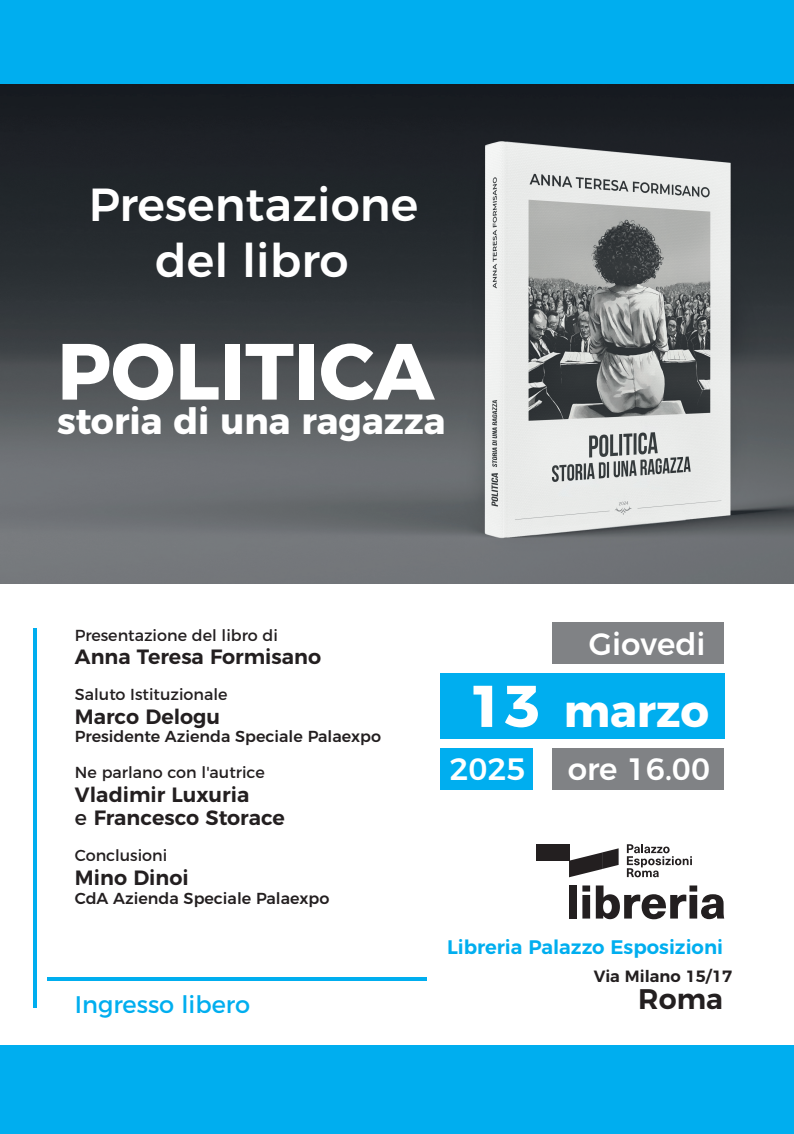
<style>
.page{position:relative;width:794px;height:1134px;background:#fff}
.page>*{position:absolute;margin:0;border:0;box-sizing:border-box;transform-origin:0 0}
.t1{font:700 79.4px "Montserrat";color:#fff}
.t2{font:500 46.36px/55.6px "Montserrat";color:#fff;text-align:center}
.t3{font:700 44.84px "Montserrat";letter-spacing:-.005em;color:#fff}
.t4{font:700 36.16px "Montserrat";color:#fff}
.t5{font:500 30.88px "Montserrat";color:#fff}
.t6{font:600 28.32px "Montserrat";color:#231f20}
.t7{font:24px "Montserrat";color:#00aeef}
.t8{font:600 20.68px/23.5px "Montserrat";color:#231f20}
.t9{font:600 19.6px "Montserrat";color:#00aeef}
.t10{font:600 16.32px "Montserrat";color:#231f20}
.t11{font:15.92px "Montserrat";color:#231f20}
.t12{font:500 15.92px "Montserrat";color:#231f20}
.s1{font-weight:400}
.s2{font-size:58.72px}
</style>
<div class="page">
<div style="left:0;top:0;width:794px;height:215px;background:#00aeef"></div>
<div style="left:0;top:1046px;width:794px;height:88px;background:#00aeef"></div>
<div style="left:440px;top:673px;width:284px;height:66px;background:#00aeef"></div>
<div style="left:440px;top:748px;width:92px;height:42px;background:#00aeef"></div>
<div style="left:552px;top:748px;width:172px;height:42px;background:#808285"></div>
<div style="left:552px;top:622px;width:172px;height:42px;background:#808285"></div>
<img style="left:0;top:84px;width:794px;height:500px">
<hr style="left:47px;top:977px;width:380px;height:4px;background:#00aeef">
<hr style="left:33px;top:628px;width:4px;height:380px;background:#00aeef">
<div style="left:536px;top:844px;width:33px;height:17px;background:#231f20"></div>
<svg style="left:569px;top:848px;width:49px;height:29px"></svg>
<svg style="left:627px;top:844px;width:65px;height:33px"></svg>
<div style="left:569px;top:885px;width:8px;height:33px;background:#231f20"></div>
<svg style="left:582px;top:885px;width:8px;height:33px"></svg>
<svg style="left:596px;top:885px;width:128px;height:34px"></svg>
<h2 class="t2" style="left:89px;top:173px;width:331px">Presentazione del libro</h2>
<h1 class="t1" style="left:57px;top:306px;width:379px">POLITICA</h1>
<h3 class="t4" style="left:57px;top:391px;width:390px">storia di una ragazza</h3>
<p class="t11" style="left:75px;top:622px;width:204px">Presentazione del libro di</p>
<p class="t8" style="left:75px;top:643px;width:248px">Anna Teresa Formisano</p>
<p class="t11" style="left:75px;top:682px;width:154px">Saluto Istituzionale</p>
<p class="t8" style="left:75px;top:703px;width:147px">Marco Delogu</p>
<p class="t12" style="left:75px;top:724px;width:307px">Presidente Azienda Speciale Palaexpo</p>
<p class="t11" style="left:75px;top:760px;width:191px">Ne parlano con l'autrice</p>
<p class="t8" style="left:75px;top:781px;width:211px">Vladimir Luxuria<br><span class="s1">e</span> Francesco Storace</p>
<p class="t11" style="left:75px;top:843px;width:94px">Conclusioni</p>
<p class="t8" style="left:75px;top:864px;width:115px">Mino Dinoi</p>
<p class="t12" style="left:75px;top:885px;width:256px">CdA Azienda Speciale Palaexpo</p>
<h3 class="t7" style="left:75px;top:985px;width:177px">Ingresso libero</h3>
<h3 class="t5" style="left:589px;top:619px;width:118px">Giovedi</h3>
<h3 class="t3" style="left:468px;top:674px;width:242px"><span class="s2">13</span> marzo</h3>
<h3 class="t5" style="left:449px;top:744px;width:78px">2025</h3>
<h3 class="t5" style="left:568px;top:744px;width:144px">ore 16.00</h3>
<p class="t9" style="left:447px;top:931px;width:277px">Libreria Palazzo Esposizioni</p>
<p class="t10" style="left:594px;top:963px;width:140px">Via Milano 15/17</p>
<h3 class="t6" style="left:638px;top:976px;width:86px">Roma</h3>
</div>
